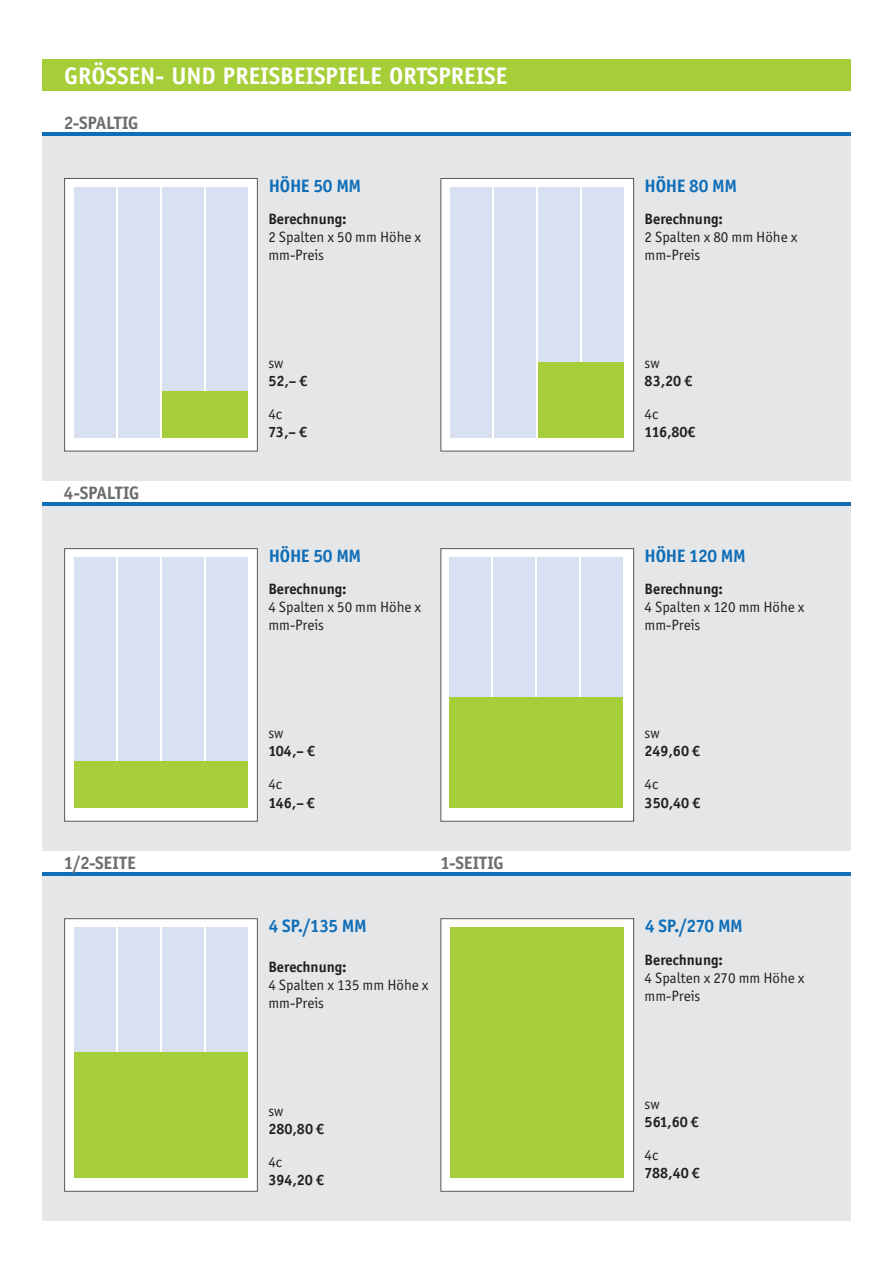
<style>
.page{position:relative;width:893px;height:1263px;background:#fff}
.page>*{position:absolute;margin:0;border:0;box-sizing:border-box;transform-origin:0 0}
.t1{font:700 24px "Officina Sans LT";color:#fff}
.t2{font:700 18px "Officina San ITC";letter-spacing:-.02em;color:#0f6eb8}
.t3{font:700 18px "Officina San ITC";letter-spacing:-.015em;color:#6c6d70}
.t4{font:15px/18px "Officina San ITC";color:#231f20}
.t5{font:700 15px "Officina San ITC";color:#231f20}
</style>
<div class="page">
<div style="left:43px;top:136px;width:808px;height:344px;background:#e5e6e8"></div>
<div style="left:43px;top:506px;width:808px;height:344px;background:#e5e6e8"></div>
<div style="left:43px;top:60px;width:808px;height:31px;background:#a6ce39"></div>
<hr style="left:43px;top:132px;width:808px;height:4px;background:#0f6eb8">
<hr style="left:43px;top:502px;width:808px;height:4px;background:#0f6eb8">
<div style="left:64px;top:178px;width:194px;height:273px;background:#fff;border:1px solid #57585a"></div>
<div style="left:64px;top:548px;width:194px;height:274px;background:#fff;border:1px solid #57585a"></div>
<div style="left:440px;top:178px;width:194px;height:273px;background:#fff;border:1px solid #57585a"></div>
<div style="left:440px;top:548px;width:194px;height:274px;background:#fff;border:1px solid #57585a"></div>
<div style="left:74px;top:187px;width:42px;height:250px;background:#d8e0f1"></div>
<div style="left:118px;top:187px;width:42px;height:250px;background:#d8e0f1"></div>
<div style="left:162px;top:187px;width:42px;height:250px;background:#d8e0f1"></div>
<div style="left:206px;top:187px;width:42px;height:250px;background:#d8e0f1"></div>
<div style="left:162px;top:391px;width:86px;height:46px;background:#a6ce39"></div>
<div style="left:451px;top:187px;width:41px;height:250px;background:#d8e0f1"></div>
<div style="left:494px;top:187px;width:42px;height:250px;background:#d8e0f1"></div>
<div style="left:538px;top:187px;width:42px;height:250px;background:#d8e0f1"></div>
<div style="left:582px;top:187px;width:42px;height:250px;background:#d8e0f1"></div>
<div style="left:538px;top:362px;width:86px;height:75px;background:#a6ce39"></div>
<div style="left:74px;top:557px;width:42px;height:250px;background:#d8e0f1"></div>
<div style="left:118px;top:557px;width:42px;height:250px;background:#d8e0f1"></div>
<div style="left:162px;top:557px;width:42px;height:250px;background:#d8e0f1"></div>
<div style="left:206px;top:557px;width:42px;height:250px;background:#d8e0f1"></div>
<div style="left:74px;top:761px;width:174px;height:46px;background:#a6ce39"></div>
<div style="left:449px;top:557px;width:42px;height:250px;background:#d8e0f1"></div>
<div style="left:493px;top:557px;width:42px;height:250px;background:#d8e0f1"></div>
<div style="left:537px;top:557px;width:42px;height:250px;background:#d8e0f1"></div>
<div style="left:581px;top:557px;width:42px;height:250px;background:#d8e0f1"></div>
<div style="left:449px;top:697px;width:174px;height:110px;background:#a6ce39"></div>
<div style="left:42px;top:876px;width:809px;height:344px;background:#e5e6e8"></div>
<hr style="left:42px;top:872px;width:809px;height:4px;background:#0f6eb8">
<div style="left:440px;top:918px;width:194px;height:274px;background:#fff;border:1px solid #57585a"></div>
<div style="left:451px;top:927px;width:173px;height:250px;background:#a6ce39"></div>
<div style="left:64px;top:918px;width:194px;height:274px;background:#fff;border:1px solid #57585a"></div>
<div style="left:74px;top:927px;width:42px;height:250px;background:#d8e0f1"></div>
<div style="left:118px;top:927px;width:42px;height:250px;background:#d8e0f1"></div>
<div style="left:162px;top:927px;width:42px;height:250px;background:#d8e0f1"></div>
<div style="left:206px;top:927px;width:42px;height:250px;background:#d8e0f1"></div>
<div style="left:74px;top:1052px;width:174px;height:125px;background:#a6ce39"></div>
<h1 class="t1" style="left:64px;top:61px;width:445px">GRÖSSEN- UND PREISBEISPIELE ORTSPREISE</h1>
<p class="t3" style="left:64px;top:112px;width:76px">2-SPALTIG</p>
<p class="t3" style="left:64px;top:482px;width:77px">4-SPALTIG</p>
<p class="t2" style="left:269px;top:175px;width:94px">HÖHE 50 MM</p>
<p class="t5" style="left:268px;top:210px;width:80px">Berechnung:</p>
<p class="t4" style="left:268px;top:228px;width:154px">2 Spalten x 50 mm Höhe x mm-Preis</p>
<p class="t4" style="left:268px;top:354px;width:16px">sw</p>
<p class="t5" style="left:268px;top:372px;width:41px">52,– €</p>
<p class="t4" style="left:268px;top:405px;width:15px">4c</p>
<p class="t5" style="left:268px;top:423px;width:40px">73,– €</p>
<p class="t2" style="left:269px;top:545px;width:94px">HÖHE 50 MM</p>
<p class="t5" style="left:268px;top:580px;width:80px">Berechnung:</p>
<p class="t4" style="left:268px;top:598px;width:154px">4 Spalten x 50 mm Höhe x mm-Preis</p>
<p class="t4" style="left:268px;top:724px;width:16px">sw</p>
<p class="t5" style="left:268px;top:742px;width:48px">104,– €</p>
<p class="t4" style="left:268px;top:775px;width:15px">4c</p>
<p class="t5" style="left:268px;top:793px;width:48px">146,– €</p>
<p class="t3" style="left:64px;top:852px;width:73px">1/2-SEITE</p>
<p class="t3" style="left:440px;top:852px;width:65px">1-SEITIG</p>
<p class="t2" style="left:269px;top:915px;width:99px">4 SP./135 MM</p>
<p class="t5" style="left:268px;top:957px;width:80px">Berechnung:</p>
<p class="t4" style="left:268px;top:976px;width:162px">4 Spalten x 135 mm Höhe x mm-Preis</p>
<p class="t4" style="left:268px;top:1102px;width:16px">sw</p>
<p class="t5" style="left:268px;top:1119px;width:57px">280,80 €</p>
<p class="t4" style="left:268px;top:1153px;width:15px">4c</p>
<p class="t5" style="left:268px;top:1170px;width:57px">394,20 €</p>
<p class="t2" style="left:645px;top:175px;width:94px">HÖHE 80 MM</p>
<p class="t5" style="left:645px;top:210px;width:80px">Berechnung:</p>
<p class="t4" style="left:645px;top:228px;width:154px">2 Spalten x 80 mm Höhe x mm-Preis</p>
<p class="t4" style="left:645px;top:354px;width:16px">sw</p>
<p class="t5" style="left:645px;top:372px;width:49px">83,20 €</p>
<p class="t4" style="left:645px;top:405px;width:15px">4c</p>
<p class="t5" style="left:645px;top:423px;width:53px">116,80€</p>
<p class="t2" style="left:645px;top:545px;width:103px">HÖHE 120 MM</p>
<p class="t5" style="left:645px;top:580px;width:80px">Berechnung:</p>
<p class="t4" style="left:645px;top:598px;width:162px">4 Spalten x 120 mm Höhe x mm-Preis</p>
<p class="t4" style="left:645px;top:724px;width:16px">sw</p>
<p class="t5" style="left:645px;top:742px;width:57px">249,60 €</p>
<p class="t4" style="left:645px;top:775px;width:15px">4c</p>
<p class="t5" style="left:645px;top:793px;width:57px">350,40 €</p>
<p class="t2" style="left:645px;top:915px;width:99px">4 SP./270 MM</p>
<p class="t5" style="left:645px;top:950px;width:80px">Berechnung:</p>
<p class="t4" style="left:645px;top:968px;width:161px">4 Spalten x 270 mm Höhe x mm-Preis</p>
<p class="t4" style="left:645px;top:1094px;width:17px">sw</p>
<p class="t5" style="left:645px;top:1112px;width:56px">561,60 €</p>
<p class="t4" style="left:645px;top:1145px;width:15px">4c</p>
<p class="t5" style="left:645px;top:1163px;width:57px">788,40 €</p>
</div>
